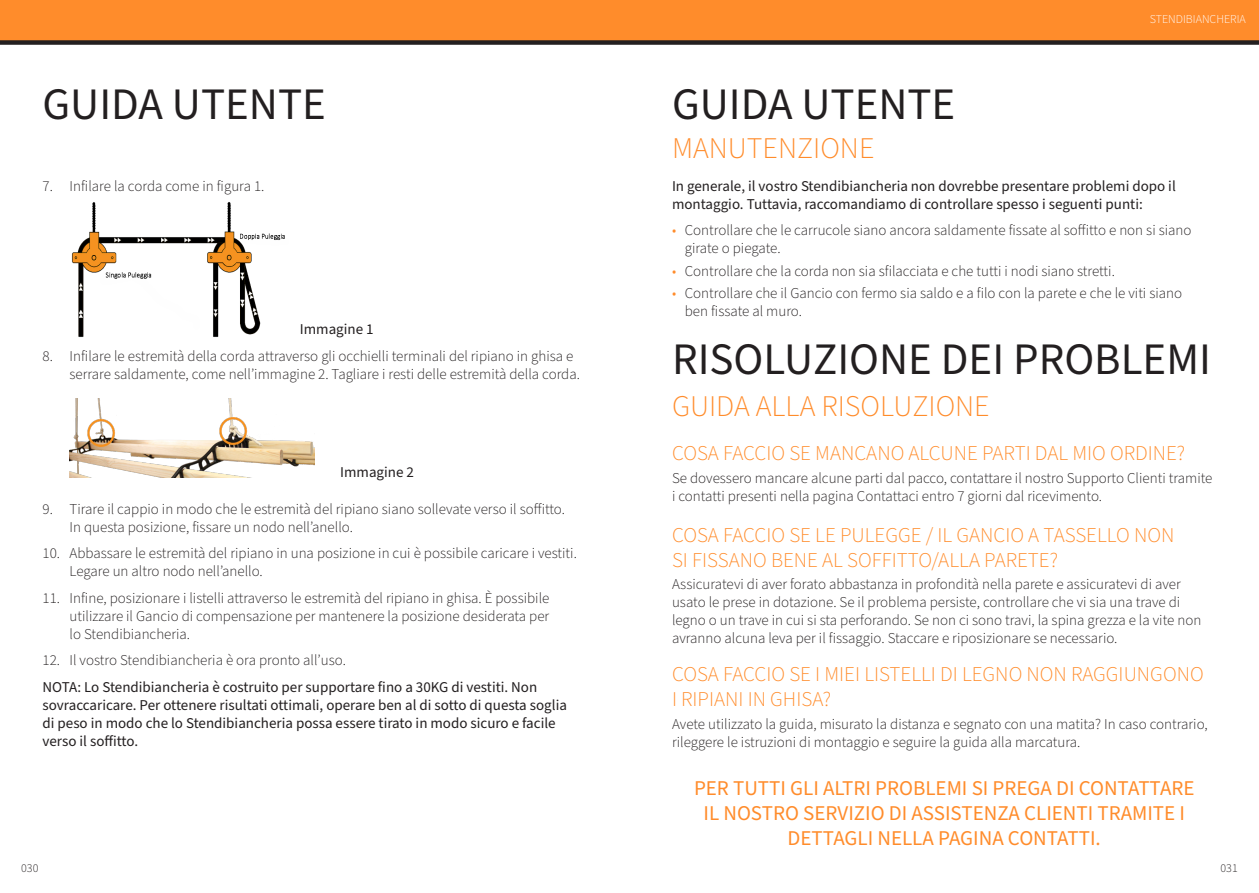
<style>
.page{position:relative;width:1259px;height:893px;background:#fff}
.page>*{position:absolute;margin:0;border:0;box-sizing:border-box;transform-origin:0 0}
.t1{font:45px "Source Sans Pro";color:#231f20}
.t2{font:300 30px "Source Sans Pro";color:#ff8c2b}
.t3{font:300 21px/25.2px "Source Sans Pro";color:#ff8c2b}
.t4{font:21px/25.2px "Source Sans Pro";color:#ff8c2b;text-align:center}
.Body_Copy_Jo{font:300 15px/18px "Source Sans Pro";color:#231f20}
.Body_Copy_Jo-2{font:15px/18px "Source Sans Pro";color:#231f20}
.t5{font:300 12px "Source Sans Pro";color:#fff}
.t6{font:300 12px "Source Sans Pro";color:#231f20}
.s1{color:#ff8c2b}
</style>
<div class="page">
<div style="left:0;top:0;width:1259px;height:43px;background:#ff8c2b"></div>
<div style="left:0;top:40px;width:1259px;height:5px;background:#231f20"></div>
<img style="left:69px;top:399px;width:246px;height:78px">
<img style="left:72px;top:202px;width:213px;height:135px">
<p class="t1" style="left:43px;top:74px;width:285px">GUIDA UTENTE</p>
<p class="Body_Copy_Jo" style="left:43px;top:177px;width:223px">7. Infilare la corda come in figura 1.</p>
<p class="Body_Copy_Jo-2" style="left:300px;top:320px;width:75px">Immagine 1</p>
<p class="Body_Copy_Jo" style="left:70px;top:348px;width:512px;text-indent:-27px">8. Infilare le estremità della corda attraverso gli occhielli terminali del ripiano in ghisa e serrare saldamente, come nell’immagine 2. Tagliare i resti delle estremità della corda.</p>
<p class="Body_Copy_Jo-2" style="left:340px;top:464px;width:75px">Immagine 2</p>
<p class="Body_Copy_Jo" style="left:70px;top:500px;width:497px;text-indent:-27px">9. Tirare il cappio in modo che le estremità del ripiano siano sollevate verso il soffitto.<br>In questa posizione, fissare un nodo nell’anello.</p>
<p class="Body_Copy_Jo" style="left:70px;top:545px;width:509px;text-indent:-27px">10. Abbassare le estremità del ripiano in una posizione in cui è possibile caricare i vestiti.<br>Legare un altro nodo nell’anello.</p>
<p class="Body_Copy_Jo" style="left:70px;top:589px;width:481px;text-align:justify;text-indent:-27px">11. Infine, posizionare i listelli attraverso le estremità del ripiano in ghisa. È possibile utilizzare il Gancio di compensazione per mantenere la posizione desiderata per lo Stendibiancheria.</p>
<p class="Body_Copy_Jo" style="left:43px;top:652px;width:305px">12. Il vostro Stendibiancheria è ora pronto all’uso.</p>
<p class="Body_Copy_Jo-2" style="left:43px;top:678px;width:526px">NOTA: Lo Stendibiancheria è costruito per supportare fino a 30KG di vestiti. Non sovraccaricare. Per ottenere risultati ottimali, operare ben al di sotto di questa soglia di peso in modo che lo Stendibiancheria possa essere tirato in modo sicuro e facile verso il soffitto.</p>
<p class="t5" style="left:1149px;top:11px;width:98px">STENDIBIANCHERIA</p>
<p class="t1" style="left:672px;top:74px;width:285px">GUIDA UTENTE</p>
<p class="t2" style="left:672px;top:128px;width:204px">MANUTENZIONE</p>
<p class="Body_Copy_Jo-2" style="left:672px;top:177px;width:505px">In generale, il vostro Stendibiancheria non dovrebbe presentare problemi dopo il montaggio. Tuttavia, raccomandiamo di controllare spesso i seguenti punti:</p>
<p class="Body_Copy_Jo" style="left:685px;top:222px;width:508px;text-indent:-13px"><span class="s1">•</span> Controllare che le carrucole siano ancora saldamente fissate al soffitto e non si siano girate o piegate.</p>
<p class="Body_Copy_Jo" style="left:672px;top:262px;width:444px"><span class="s1">•</span> Controllare che la corda non sia sfilacciata e che tutti i nodi siano stretti.</p>
<p class="Body_Copy_Jo" style="left:685px;top:284px;width:499px;text-indent:-13px"><span class="s1">•</span> Controllare che il Gancio con fermo sia saldo e a filo con la parete e che le viti siano ben fissate al muro.</p>
<p class="t1" style="left:672px;top:328px;width:540px">RISOLUZIONE DEI PROBLEMI</p>
<p class="t2" style="left:672px;top:386px;width:319px">GUIDA ALLA RISOLUZIONE</p>
<p class="t3" style="left:672px;top:441px;width:515px">COSA FACCIO SE MANCANO ALCUNE PARTI DAL MIO ORDINE?</p>
<p class="Body_Copy_Jo" style="left:672px;top:469px;width:542px">Se dovessero mancare alcune parti dal pacco, contattare il nostro Supporto Clienti tramite i contatti presenti nella pagina Contattaci entro 7 giorni dal ricevimento.</p>
<p class="t3" style="left:672px;top:523px;width:504px">COSA FACCIO SE LE PULEGGE / IL GANCIO A TASSELLO NON<br>SI FISSANO BENE AL SOFFITTO/ALLA PARETE?</p>
<p class="Body_Copy_Jo" style="left:672px;top:575px;width:531px">Assicuratevi di aver forato abbastanza in profondità nella parete e assicuratevi di aver usato le prese in dotazione. Se il problema persiste, controllare che vi sia una trave di legno o un trave in cui si sta perforando. Se non ci sono travi, la spina grezza e la vite non avranno alcuna leva per il fissaggio. Staccare e riposizionare se necessario.</p>
<p class="t3" style="left:672px;top:662px;width:533px">COSA FACCIO SE I MIEI LISTELLI DI LEGNO NON RAGGIUNGONO<br>I RIPIANI IN GHISA?</p>
<p class="Body_Copy_Jo" style="left:672px;top:715px;width:537px">Avete utilizzato la guida, misurato la distanza e segnato con una matita? In caso contrario, rileggere le istruzioni di montaggio e seguire la guida alla marcatura.</p>
<p class="t4" style="left:694px;top:776px;width:502px">PER TUTTI GLI ALTRI PROBLEMI SI PREGA DI CONTATTARE<br>IL NOSTRO SERVIZIO DI ASSISTENZA CLIENTI TRAMITE I<br>DETTAGLI NELLA PAGINA CONTATTI.</p>
<p class="t6" style="left:21px;top:860px;width:19px">030</p>
<p class="t6" style="left:1220px;top:860px;width:19px">031</p>
</div>
